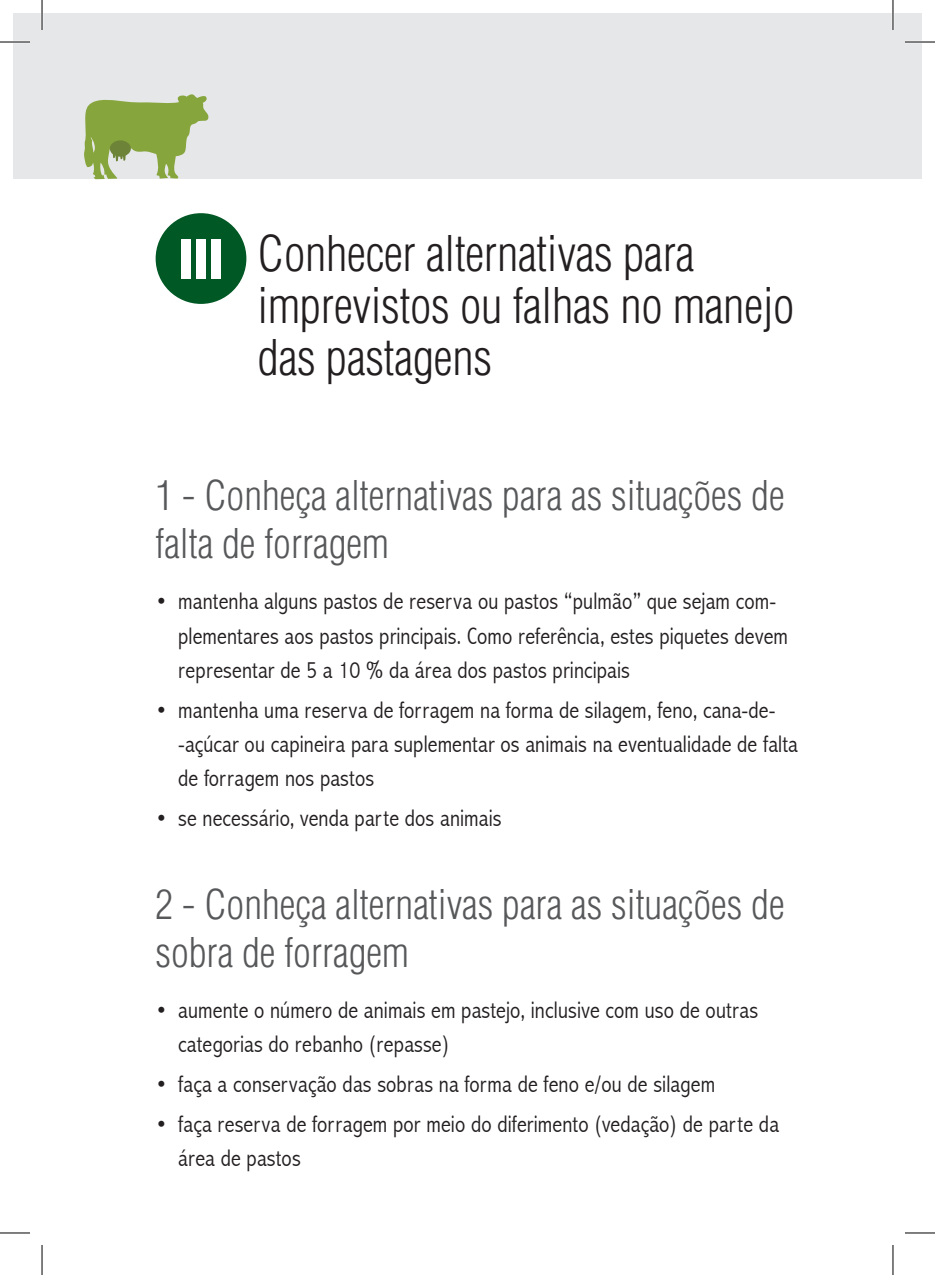
<style>
.page{position:relative;width:935px;height:1275px;background:#fff}
.page>*{position:absolute;margin:0;border:0;box-sizing:border-box;transform-origin:0 0}
.t1{font:300 condensed 48px/52px "Helvetica LT Std";letter-spacing:-.005em;color:#231f20}
.t2{font:300 condensed 40px/48px "Helvetica LT Std";color:#57585a}
.t3{font:300 condensed 24px/34px "Abadi";letter-spacing:.005em;color:#231f20}
.s1{font-family:"Abadi";font-weight:800;font-size:58px;color:#fff}
</style>
<div class="page">
<div style="left:892px;top:14px;width:29px;height:165px;background:#e6e7e9"></div>
<div style="left:14px;top:14px;width:878px;height:165px;background:#e6e7e9"></div>
<svg style="left:84px;top:94px;width:125px;height:85px"></svg>
<div style="left:156px;top:213px;width:90px;height:91px;background:#005824;border-radius:50%"></div>
<hr style="left:0;top:41px;width:30px;height:2px;background:#fff">
<hr style="left:904px;top:41px;width:30px;height:2px;background:#fff">
<hr style="left:41px;top:0;width:2px;height:30px;background:#fff">
<hr style="left:891px;top:0;width:3px;height:30px;background:#fff">
<hr style="left:0;top:42px;width:30px;height:1px;background:#000">
<hr style="left:904px;top:42px;width:30px;height:1px;background:#000">
<hr style="left:0;top:1232px;width:30px;height:1px;background:#000">
<hr style="left:904px;top:1232px;width:30px;height:1px;background:#000">
<hr style="left:42px;top:0;width:1px;height:30px;background:#000">
<hr style="left:42px;top:1245px;width:1px;height:30px;background:#000">
<hr style="left:892px;top:0;width:1px;height:30px;background:#000">
<hr style="left:892px;top:1245px;width:1px;height:30px;background:#000">
<h1 class="t1" style="left:257px;top:227px;width:538px;text-indent:-79px"><span class="s1">III</span> Conhecer alternativas para imprevistos ou falhas no manejo das pastagens</h1>
<h2 class="t2" style="left:155px;top:472px;width:630px">1 - Conheça alternativas para as situações de falta de forragem</h2>
<p class="t3" style="left:178px;top:584px;width:611px;text-indent:-23px">• mantenha alguns pastos de reserva ou pastos “pulmão” que sejam com&shy;plementares aos pastos principais. Como referência, estes piquetes devem representar de 5 a 10 % da área dos pastos principais</p>
<p class="t3" style="left:178px;top:692px;width:621px;text-indent:-23px">• mantenha uma reserva de forragem na forma de silagem, feno, cana-de--açúcar ou capineira para suplementar os animais na eventualidade de falta de forragem nos pastos</p>
<p class="t3" style="left:155px;top:800px;width:347px">• se necessário, venda parte dos animais</p>
<h2 class="t2" style="left:155px;top:880px;width:630px">2 - Conheça alternativas para as situações de sobra de forragem</h2>
<p class="t3" style="left:178px;top:993px;width:581px;text-indent:-23px">• aumente o número de animais em pastejo, inclusive com uso de outras categorias do rebanho (repasse)</p>
<p class="t3" style="left:155px;top:1067px;width:561px">• faça a conservação das sobras na forma de feno e/ou de silagem</p>
<p class="t3" style="left:178px;top:1107px;width:602px;text-indent:-23px">• faça reserva de forragem por meio do diferimento (vedação) de parte da área de pastos</p>
</div>
